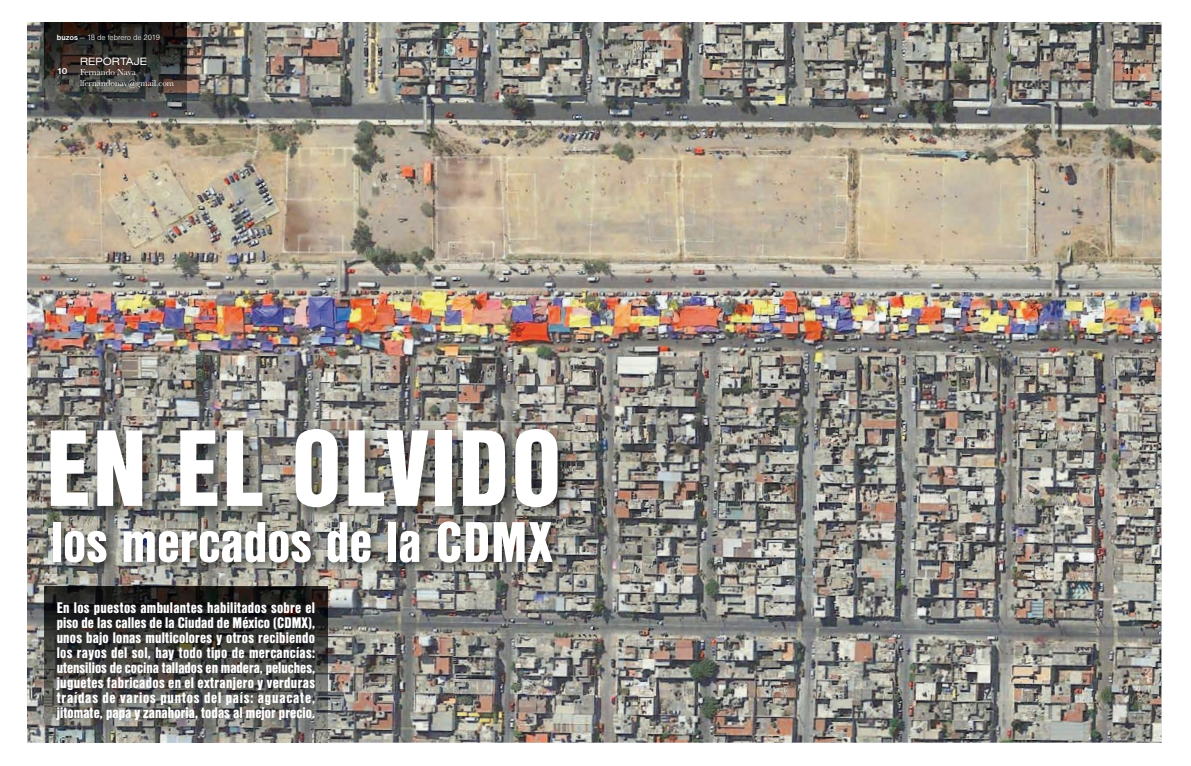
<style>
.page{position:relative;width:1191px;height:766px;background:#fff}
.page>*{position:absolute;margin:0;border:0;box-sizing:border-box;transform-origin:0 0}
.t1{font:113.2px "Nimbus Sans DOT Blac Cond";letter-spacing:.015em;color:#fff}
.t2{font:59.6px "Nimbus Sans DOT Blac Cond";color:#fff}
.t3{font:16px/15px "Nimbus Sans DOT Blac Cond";letter-spacing:.005em;color:#fff;text-align:justify}
.t4{font:11px "Nimbus San D Regu Exte";color:#fff}
.t5{font:9px/10.8px "Baskerville";color:#fff}
.t6{font:700 9px "Nimbus Sans DOT";color:#231f20}
.t7{font:700 9px "Nimbus Sans DOT";color:#fff}
.t8{font:8px "Nimbus Sans DOT Ligh";letter-spacing:-.01em;color:#fff}
.s1{font-family:"Nimbus Sans DOT";font-weight:700}
</style>
<div class="page">
<img style="left:27px;top:22px;width:1134px;height:720px">
<img style="left:45px;top:586px;width:282px;height:156px">
<img style="left:45px;top:22px;width:142px;height:102px">
<img style="left:43px;top:421px;width:535px;height:106px">
<img style="left:49px;top:517px;width:514px;height:56px">
<p class="t8" style="left:57px;top:33px;width:105px"><span class="s1">buzos</span> — 18 de febrero de 2019</p>
<p class="t7" style="left:57px;top:66px;width:12px">10</p>
<p class="t4" style="left:80px;top:55px;width:68px">REPORTAJE</p>
<p class="t5" style="left:80px;top:67px;width:96px">Fernando Nava lfernandonav@gmail.com</p>
<h1 class="t1" style="left:46px;top:403px;width:517px">EN EL OLVIDO</h1>
<h2 class="t2" style="left:51px;top:508px;width:503px">los mercados de la CDMX</h2>
<p class="t3" style="left:57px;top:599px;width:260px">En los puestos ambulantes habilitados sobre el piso de las calles de la Ciudad de México (CDMX), unos bajo lonas multicolores y otros recibiendo los rayos del sol, hay todo tipo de mercancías: utensilios de cocina tallados en madera, peluches, juguetes fabricados en el extranjero y verduras traídas de varios puntos del país: aguacate, jitomate, papa y zanahoria, todas al mejor precio.</p>
<p class="t6" style="left:1124px;top:66px;width:12px">11</p>
</div>
